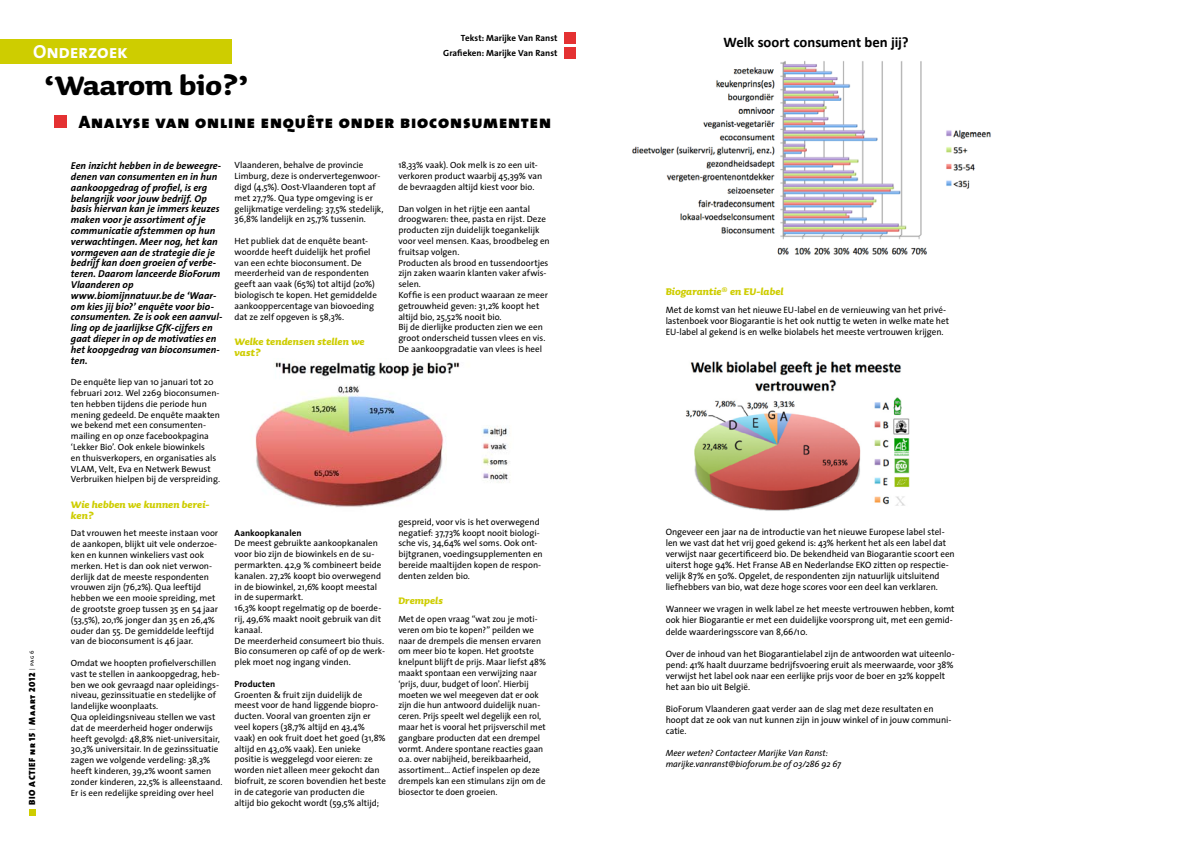
<style>
.page{position:relative;width:1191px;height:842px;background:#fff}
.page>*{position:absolute;margin:0;border:0;box-sizing:border-box;transform-origin:0 0}
.t1{font:700 34px "Sauna";color:#000}
.t2{font:19px "The Sans Bold Caps";letter-spacing:-.01em;color:#fff}
.t3{font:18px "The Sans Black Caps";letter-spacing:.045em;color:#000}
.t4{font:700 14.7px "Calibri";letter-spacing:-.005em;color:#000}
.t5{font:italic 700 12.3px "Sauna";color:#cecd00}
.t6{font:italic 700 12px/10.8px "Sauna";color:#cecd00}
.t7{font:italic 700 10px/10.8px "The Sans";letter-spacing:.005em;color:#000}
.t8{font:9.2px/11.1px "The Sans";color:#000}
.t9{font:9px/10.8px "The Sans";color:#000}
.t10{font:italic 9px/10.8px "The Sans";color:#000}
.t11{font:700 9px/15px "The Sans";color:#000;text-align:right}
.t12{font:9px "The Sans Black Caps";letter-spacing:.06em;color:#000}
</style>
<div class="page">
<svg style="left:29px;top:809px;width:6px;height:6px"></svg>
<div style="left:565px;top:33px;width:11px;height:11px;background:#e43132"></div>
<div style="left:565px;top:48px;width:11px;height:11px;background:#e43132"></div>
<div style="left:55px;top:116px;width:12px;height:12px;background:#e43132"></div>
<div style="left:0;top:40px;width:231px;height:24px;background:#cecd00"></div>
<img style="left:255px;top:362px;width:255px;height:145px">
<img style="left:685px;top:361px;width:225px;height:150px">
<img style="left:632px;top:61px;width:359px;height:194px">
<h2 class="t2" style="left:33px;top:39px;width:96px">Onderzoek</h2>
<h1 class="t1" style="left:45px;top:67px;width:205px">‘Waarom bio?’</h1>
<p class="t11" style="left:443px;top:31px;width:116px">Tekst: Marijke Van Ranst<br>Grafieken: Marijke Van Ranst</p>
<p class="t12" style="left:26px;top:805px;width:156px;rotate:-90deg">BIO ACTIEF nr 15 <sup>|</sup> Maart 2012 <sup>|</sup> <sup>pag</sup> <sup>6</sup></p>
<h3 class="t3" style="left:79px;top:111px;width:473px">Analyse van online enquête onder bioconsumenten</h3>
<p class="t7" style="left:71px;top:160px;width:153px">Een inzicht hebben in de beweegre&shy;denen van consumenten en in hun aankoopgedrag of profiel, is erg belangrijk voor jouw bedrijf. Op basis hiervan kan je immers keuzes maken voor je assortiment of je communicatie afstemmen op hun verwachtingen. Meer nog, het kan vormgeven aan de strategie die je bedrijf kan doen groeien of verbe&shy;teren. Daarom lanceerde BioForum<br>Vlaanderen op www.biomijnnatuur.be de ‘Waar&shy;om kies jij bio?’ enquête voor bio&shy;consumenten. Ze is ook een aanvul&shy;ling op de jaarlijkse GfK-cijfers en gaat dieper in op de motivaties en het koopgedrag van bioconsumen&shy;ten.</p>
<p class="t9" style="left:71px;top:377px;width:151px">De enquête liep van 10 januari tot 20 februari 2012. Wel 2269 bioconsumen&shy;ten hebben tijdens die periode hun mening gedeeld. De enquête maakten we bekend met een consumenten&shy;mailing en op onze facebookpagina ‘Lekker Bio’. Ook enkele biowinkels<br>en thuisverkopers, en organisaties als VLAM, Velt, Eva en Netwerk Bewust Verbruiken hielpen bij de verspreiding.</p>
<h3 class="t6" style="left:71px;top:499px;width:140px">Wie hebben we kunnen berei&shy;ken?</h3>
<p class="t9" style="left:71px;top:528px;width:149px">Dat vrouwen het meeste instaan voor de aankopen, blijkt uit vele onderzoe&shy;ken en kunnen winkeliers vast ook merken. Het is dan ook niet verwon&shy;derlijk dat de meeste respondenten vrouwen zijn (76,2%). Qua leeftijd hebben we een mooie spreiding, met de grootste groep tussen 35 en 54 jaar (53,5%), 20,1% jonger dan 35 en 26,4% ouder dan 55. De gemiddelde leeftijd van de bioconsument is 46 jaar.</p>
<p class="t9" style="left:71px;top:658px;width:153px">Omdat we hoopten profielverschillen vast te stellen in aankoopgedrag, heb&shy;ben we ook gevraagd naar opleidings&shy;niveau, gezinssituatie en stedelijke of landelijke woonplaats.<br>Qua opleidingsniveau stellen we vast dat de meerderheid hoger onderwijs heeft gevolgd: 48,8% niet-universitair, 30,3% universitair. In de gezinssituatie zagen we volgende verdeling: 38,3% heeft kinderen, 39,2% woont samen zonder kinderen, 22,5% is alleenstaand.<br>Er is een redelijke spreiding over heel</p>
<p class="t9" style="left:235px;top:160px;width:150px">Vlaanderen, behalve de provincie Limburg, deze is ondervertegenwoor&shy;digd (4,5%). Oost-Vlaanderen topt af met 27,7%. Qua type omgeving is er gelijkmatige verdeling: 37,5% stedelijk, 36,8% landelijk en 25,7% tussenin.</p>
<p class="t9" style="left:235px;top:236px;width:144px">Het publiek dat de enquête beant&shy;woordde heeft duidelijk het profiel van een echte bioconsument. De meerderheid van de respondenten geeft aan vaak (65%) tot altijd (20%) biologisch te kopen. Het gemiddelde aankooppercentage van biovoeding dat ze zelf opgeven is 58,3%.</p>
<h3 class="t6" style="left:235px;top:336px;width:131px">Welke tendensen stellen we vast?</h3>
<p class="t11" style="left:235px;top:525px;width:68px">Aankoopkanalen</p>
<p class="t9" style="left:235px;top:538px;width:152px">De meest gebruikte aankoopkanalen voor bio zijn de biowinkels en de su&shy;permarkten. 42,9 % combineert beide kanalen. 27,2% koopt bio overwegend in de biowinkel, 21,6% koopt meestal in de supermarkt.<br>16,3% koopt regelmatig op de boerde&shy;rij, 49,6% maakt nooit gebruik van dit kanaal.<br>De meerderheid consumeert bio thuis.<br>Bio consumeren op café of op de werk&shy;plek moet nog ingang vinden.</p>
<p class="t11" style="left:235px;top:676px;width:42px">Producten</p>
<p class="t9" style="left:235px;top:689px;width:153px">Groenten &amp; fruit zijn duidelijk de meest voor de hand liggende biopro&shy;ducten. Vooral van groenten zijn er veel kopers (38,7% altijd en 43,4% vaak) en ook fruit doet het goed (31,8% altijd en 43,0% vaak). Een unieke positie is weggelegd voor eieren: ze worden niet alleen meer gekocht dan biofruit, ze scoren bovendien het beste in de categorie van producten die altijd bio gekocht wordt (59,5% altijd;</p>
<p class="t9" style="left:398px;top:160px;width:145px">18,33% vaak). Ook melk is zo een uit&shy;verkoren product waarbij 45,39% van de bevraagden altijd kiest voor bio.</p>
<p class="t9" style="left:398px;top:203px;width:153px">Dan volgen in het rijtje een aantal droogwaren: thee, pasta en rijst. Deze producten zijn duidelijk toegankelijk voor veel mensen. Kaas, broodbeleg en fruitsap volgen.<br>Producten als brood en tussendoortjes zijn zaken waarin klanten vaker afwis&shy;selen.<br>Koffie is een product waaraan ze meer getrouwheid geven: 31,2% koopt het altijd bio, 25,52% nooit bio.<br>Bij de dierlijke producten zien we een groot onderscheid tussen vlees en vis.<br>De aankoopgradatie van vlees is heel</p>
<p class="t9" style="left:398px;top:516px;width:146px">gespreid, voor vis is het overwegend negatief: 37,73% koopt nooit biologi&shy;sche vis, 34,64% wel soms. Ook ont&shy;bijtgranen, voedingsupplementen en bereide maaltijden kopen de respon&shy;denten zelden bio.</p>
<h3 class="t6" style="left:398px;top:595px;width:46px">Drempels</h3>
<p class="t9" style="left:398px;top:614px;width:149px">Met de open vraag “wat zou je moti&shy;veren om bio te kopen?” peilden we naar de drempels die mensen ervaren om meer bio te kopen. Het grootste knelpunt blijft de prijs. Maar liefst 48% maakt spontaan een verwijzing naar ‘prijs, duur, budget of loon’. Hierbij moeten we wel meegeven dat er ook zijn die hun antwoord duidelijk nuan&shy;ceren. Prijs speelt wel degelijk een rol, maar het is vooral het prijsverschil met gangbare producten dat een drempel vormt. Andere spontane reacties gaan o.a. over nabijheid, bereikbaarheid, assortiment… Actief inspelen op deze drempels kan een stimulans zijn om de biosector te doen groeien.</p>
<h3 class="t4" style="left:723px;top:33px;width:187px">Welk soort consument ben jij?</h3>
<h3 class="t5" style="left:665px;top:285px;width:119px">Biogarantie® en EU-label</h3>
<p class="t8" style="left:665px;top:305px;width:285px">Met de komst van het nieuwe EU-label en de vernieuwing van het privé&shy;lastenboek voor Biogarantie is het ook nuttig te weten in welke mate het<br>EU-label al gekend is en welke biolabels het meeste vertrouwen krijgen.</p>
<p class="t8" style="left:665px;top:526px;width:291px">Ongeveer een jaar na de introductie van het nieuwe Europese label stel&shy;len we vast dat het vrij goed gekend is: 43% herkent het als een label dat verwijst naar gecertificeerd bio. De bekendheid van Biogarantie scoort een uiterst hoge 94%. Het Franse AB en Nederlandse EKO zitten op respectie&shy;velijk 87% en 50%. Opgelet, de respondenten zijn natuurlijk uitsluitend liefhebbers van bio, wat deze hoge scores voor een deel kan verklaren.</p>
<p class="t8" style="left:665px;top:604px;width:290px">Wanneer we vragen in welk label ze het meeste vertrouwen hebben, komt ook hier Biogarantie er met een duidelijke voorsprong uit, met een gemid&shy;delde waarderingsscore van 8,66/10.</p>
<p class="t8" style="left:665px;top:648px;width:290px">Over de inhoud van het Biogarantielabel zijn de antwoorden wat uiteenlo&shy;pend: 41% haalt duurzame bedrijfsvoering eruit als meerwaarde, voor 38% verwijst het label ook naar een eerlijke prijs voor de boer en 32% koppelt het aan bio uit België.</p>
<p class="t8" style="left:665px;top:703px;width:287px">BioForum Vlaanderen gaat verder aan de slag met deze resultaten en hoopt dat ze ook van nut kunnen zijn in jouw winkel of in jouw communi&shy;catie.</p>
<p class="t10" style="left:665px;top:748px;width:177px">Meer weten? Contacteer Marijke Van Ranst: marijke.vanranst@bioforum.be of 03/286 92 67</p>
</div>
